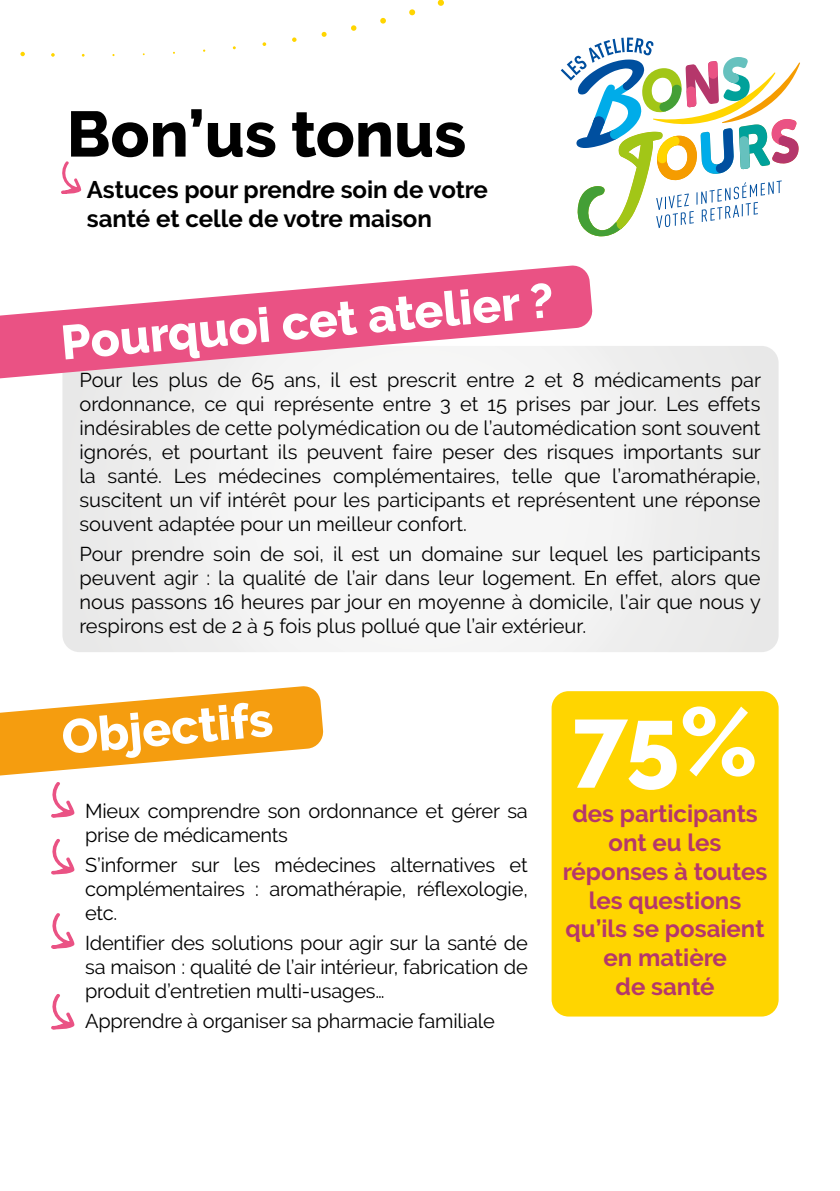
<style>
.page{position:relative;width:840px;height:1191px;background:#fff}
.page>*{position:absolute;margin:0;border:0;box-sizing:border-box;transform-origin:0 0}
.t1{font:800 96px "Raleway";color:#fff}
.t2{font:800 64px "Raleway";color:#000}
.t3{font:800 48px "Raleway";color:#fff}
.t4{font:700 24px/28.8px "Raleway";color:#b5376b;text-align:center}
.t5{font:700 24px/28.8px "Raleway";color:#000}
.t6{font:20px/24px "Raleway";letter-spacing:-.01em;color:#000;text-align:justify}
</style>
<div class="page">
<svg style="left:20px;top:52px;width:5px;height:4px"></svg>
<svg style="left:51px;top:53px;width:4px;height:4px"></svg>
<svg style="left:262px;top:42px;width:4px;height:4px"></svg>
<svg style="left:292px;top:37px;width:4px;height:5px"></svg>
<svg style="left:321px;top:32px;width:5px;height:5px"></svg>
<svg style="left:351px;top:25px;width:5px;height:6px"></svg>
<svg style="left:380px;top:18px;width:6px;height:6px"></svg>
<svg style="left:409px;top:9px;width:6px;height:6px"></svg>
<svg style="left:437px;top:0;width:6px;height:6px"></svg>
<svg style="left:560px;top:38px;width:238px;height:198px"></svg>
<svg style="left:51px;top:838px;width:23px;height:36px"></svg>
<svg style="left:51px;top:913px;width:23px;height:36px"></svg>
<svg style="left:51px;top:994px;width:23px;height:35px"></svg>
<div style="left:62px;top:346px;width:716px;height:306px;background:#f3f3f3;border-radius:17px"></div>
<svg style="left:0;top:265px;width:592px;height:115px;fill:#ea5284"></svg>
<svg style="left:0;top:686px;width:324px;height:132px"></svg>
<svg style="left:61px;top:161px;width:20px;height:33px"></svg>
<div style="left:551px;top:691px;width:227px;height:325px;background:#ffd500;border-radius:17px"></div>
<h2 class="t2" style="left:67px;top:98px;width:401px">Bon’us tonus</h2>
<p class="t5" style="left:87px;top:175px;width:402px">Astuces pour prendre soin de votre santé et celle de votre maison</p>
<h3 class="t3" style="left:59px;top:316px;width:495px;rotate:-5deg">Pourquoi cet atelier ?</h3>
<p class="t6" style="left:79px;top:368px;width:682px">Pour les plus de 65 ans, il est prescrit entre 2 et 8 médicaments par ordonnance, ce qui représente entre 3 et 15 prises par jour. Les effets indésirables de cette polymédication ou de l’automédication sont souvent ignorés, et pourtant ils peuvent faire peser des risques importants sur la santé. Les médecines complémentaires, telle que l’aromathérapie, suscitent un vif intérêt pour les participants et représentent une réponse souvent adaptée pour un meilleur confort.</p>
<p class="t6" style="left:79px;top:542px;width:682px">Pour prendre soin de soi, il est un domaine sur lequel les participants peuvent agir : la qualité de l’air dans leur logement. En effet, alors que nous passons 16 heures par jour en moyenne à domicile, l’air que nous y respirons est de 2 à 5 fois plus pollué que l’air extérieur.</p>
<h3 class="t3" style="left:59px;top:710px;width:213px;rotate:-5deg">Objectifs</h3>
<p class="t6" style="left:85px;top:799px;width:444px">Mieux comprendre son ordonnance et gérer sa prise de médicaments</p>
<p class="t6" style="left:85px;top:853px;width:444px">S’informer sur les médecines alternatives et complémentaires : aromathérapie, réflexologie, etc.</p>
<p class="t6" style="left:85px;top:930px;width:444px">Identifier des solutions pour agir sur la santé de sa maison : qualité de l’air intérieur, fabrication de produit d’entretien multi-usages…</p>
<p class="t6" style="left:85px;top:1008px;width:411px">Apprendre à organiser sa pharmacie familiale</p>
<h1 class="t1" style="left:572px;top:687px;width:187px">75%</h1>
<p class="t4" style="left:562px;top:799px;width:206px">des participants ont eu les réponses à toutes les questions qu’ils se posaient en matière<br>de santé</p>
</div>
